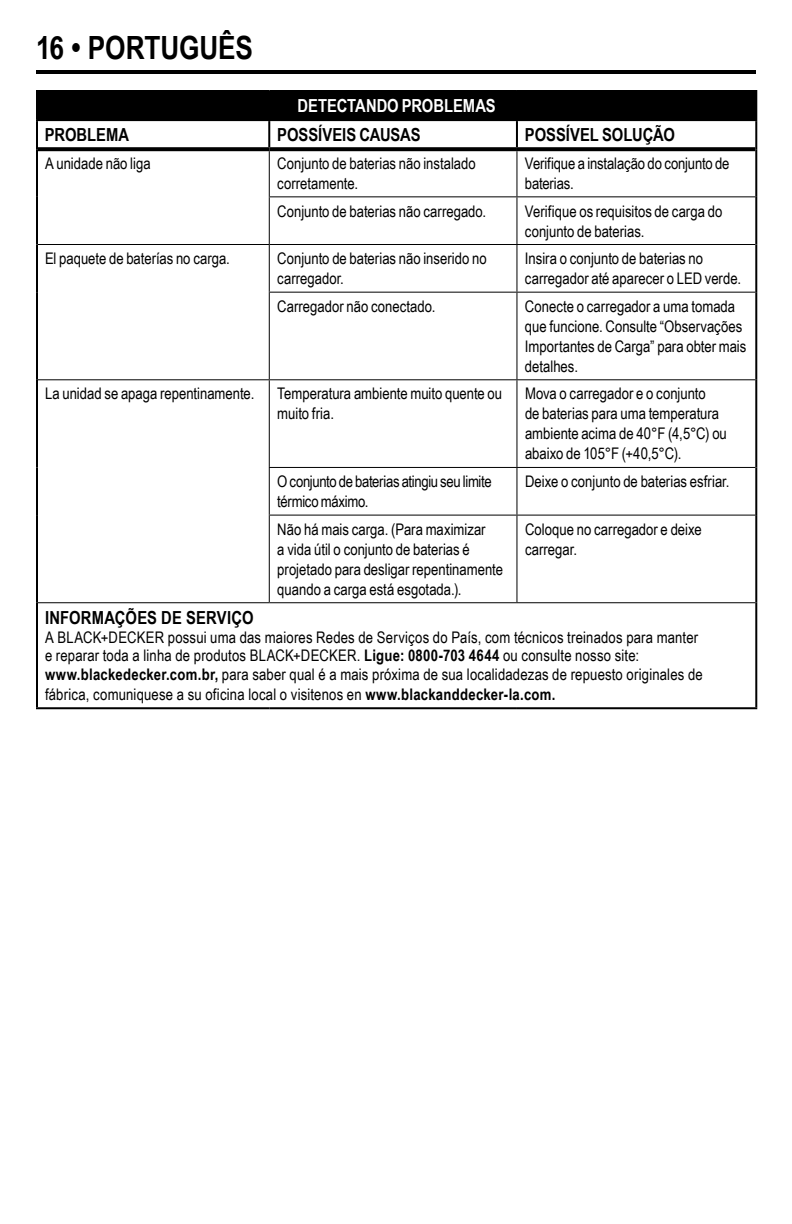
<style>
.page{position:relative;width:792px;height:1224px;background:#fff}
.page>*{position:absolute;margin:0;border:0;box-sizing:border-box;transform-origin:0 0}
.t1{font:700 32px "Arial Narrow";letter-spacing:-.005em;color:#000}
.t2{font:700 18px "Arial Narrow";color:#000}
.t3{font:700 18px "Arial Narrow";color:#fff}
.t4{font:16px/20px "Arial Narrow";color:#000}
.t5{font:16px/20px "Arial Narrow";letter-spacing:-.02em;color:#000}
.s1{font-weight:700}
</style>
<div class="page">
<hr style="left:36px;top:70px;width:720px;height:4px;background:#000">
<div style="left:37px;top:91px;width:719px;height:29px;background:#000"></div>
<hr style="left:36px;top:90px;width:233px;height:2px;background:#000">
<hr style="left:36px;top:92px;width:2px;height:27px;background:#000">
<hr style="left:269px;top:90px;width:248px;height:2px;background:#000">
<hr style="left:517px;top:90px;width:240px;height:2px;background:#000">
<hr style="left:755px;top:92px;width:2px;height:27px;background:#000">
<hr style="left:36px;top:119px;width:233px;height:2px;background:#000">
<hr style="left:36px;top:121px;width:2px;height:28px;background:#000">
<hr style="left:269px;top:119px;width:248px;height:2px;background:#000">
<hr style="left:268px;top:121px;width:2px;height:26px;background:#000">
<hr style="left:517px;top:119px;width:240px;height:2px;background:#000">
<hr style="left:516px;top:121px;width:2px;height:26px;background:#000">
<hr style="left:755px;top:121px;width:2px;height:28px;background:#000">
<hr style="left:36px;top:149px;width:2px;height:48px;background:#000">
<hr style="left:755px;top:149px;width:2px;height:48px;background:#000">
<hr style="left:36px;top:197px;width:2px;height:48px;background:#000">
<hr style="left:755px;top:197px;width:2px;height:48px;background:#000">
<hr style="left:36px;top:245px;width:2px;height:47px;background:#000">
<hr style="left:755px;top:245px;width:2px;height:47px;background:#000">
<hr style="left:36px;top:292px;width:2px;height:88px;background:#000">
<hr style="left:755px;top:292px;width:2px;height:88px;background:#000">
<hr style="left:36px;top:380px;width:2px;height:87px;background:#000">
<hr style="left:755px;top:380px;width:2px;height:87px;background:#000">
<hr style="left:36px;top:467px;width:2px;height:48px;background:#000">
<hr style="left:755px;top:467px;width:2px;height:48px;background:#000">
<hr style="left:36px;top:515px;width:2px;height:88px;background:#000">
<hr style="left:755px;top:515px;width:2px;height:88px;background:#000">
<hr style="left:36px;top:603px;width:2px;height:104px;background:#000">
<hr style="left:755px;top:603px;width:2px;height:104px;background:#000">
<hr style="left:36px;top:707px;width:233px;height:2px;background:#000">
<hr style="left:269px;top:707px;width:248px;height:2px;background:#000">
<hr style="left:517px;top:707px;width:240px;height:2px;background:#000">
<hr style="left:269px;top:151px;width:1px;height:45px;background:#000">
<hr style="left:516px;top:151px;width:1px;height:45px;background:#000">
<hr style="left:269px;top:196px;width:248px;height:1px;background:#000">
<hr style="left:269px;top:197px;width:1px;height:47px;background:#000">
<hr style="left:517px;top:196px;width:238px;height:1px;background:#000">
<hr style="left:516px;top:197px;width:1px;height:47px;background:#000">
<hr style="left:38px;top:244px;width:231px;height:1px;background:#000">
<hr style="left:269px;top:244px;width:248px;height:1px;background:#000">
<hr style="left:269px;top:245px;width:1px;height:47px;background:#000">
<hr style="left:517px;top:244px;width:238px;height:1px;background:#000">
<hr style="left:516px;top:245px;width:1px;height:47px;background:#000">
<hr style="left:269px;top:292px;width:248px;height:1px;background:#000">
<hr style="left:269px;top:293px;width:1px;height:86px;background:#000">
<hr style="left:517px;top:292px;width:238px;height:1px;background:#000">
<hr style="left:516px;top:293px;width:1px;height:86px;background:#000">
<hr style="left:38px;top:379px;width:231px;height:1px;background:#000">
<hr style="left:269px;top:379px;width:248px;height:1px;background:#000">
<hr style="left:269px;top:380px;width:1px;height:87px;background:#000">
<hr style="left:517px;top:379px;width:238px;height:1px;background:#000">
<hr style="left:516px;top:380px;width:1px;height:87px;background:#000">
<hr style="left:269px;top:467px;width:248px;height:1px;background:#000">
<hr style="left:269px;top:468px;width:1px;height:47px;background:#000">
<hr style="left:517px;top:467px;width:238px;height:1px;background:#000">
<hr style="left:516px;top:468px;width:1px;height:47px;background:#000">
<hr style="left:269px;top:515px;width:248px;height:1px;background:#000">
<hr style="left:269px;top:516px;width:1px;height:86px;background:#000">
<hr style="left:517px;top:515px;width:238px;height:1px;background:#000">
<hr style="left:516px;top:516px;width:1px;height:86px;background:#000">
<hr style="left:38px;top:602px;width:231px;height:1px;background:#000">
<hr style="left:269px;top:602px;width:248px;height:1px;background:#000">
<hr style="left:517px;top:602px;width:238px;height:1px;background:#000">
<svg style="left:38px;top:147px;width:231px;height:4px"></svg>
<svg style="left:269px;top:147px;width:248px;height:4px"></svg>
<svg style="left:517px;top:147px;width:238px;height:4px"></svg>
<h1 class="t1" style="left:36px;top:24px;width:218px">16 • PORTUGUÊS</h1>
<p class="t3" style="left:298px;top:92px;width:200px">DETECTANDO PROBLEMAS</p>
<p class="t2" style="left:45px;top:121px;width:86px">PROBLEMA</p>
<p class="t2" style="left:277px;top:121px;width:145px">POSSÍVEIS CAUSAS</p>
<p class="t2" style="left:525px;top:121px;width:151px">POSSÍVEL SOLUÇÃO</p>
<p class="t4" style="left:45px;top:153px;width:107px">A unidade não liga</p>
<p class="t4" style="left:277px;top:153px;width:200px">Conjunto de baterias não instalado corretamente.</p>
<p class="t4" style="left:525px;top:153px;width:206px">Verifique a instalação do conjunto de baterias.</p>
<p class="t4" style="left:277px;top:200px;width:210px">Conjunto de baterias não carregado.</p>
<p class="t4" style="left:525px;top:200px;width:199px">Verifique os requisitos de carga do conjunto de baterias.</p>
<p class="t4" style="left:45px;top:248px;width:186px">El paquete de baterías no carga.</p>
<p class="t4" style="left:277px;top:248px;width:211px">Conjunto de baterias não inserido no carregador.</p>
<p class="t4" style="left:525px;top:248px;width:218px">Insira o conjunto de baterias no carregador até aparecer o LED verde.</p>
<p class="t4" style="left:277px;top:296px;width:160px">Carregador não conectado.</p>
<p class="t4" style="left:525px;top:296px;width:223px">Conecte o carregador a uma tomada que funcione. Consulte “Observações<br>Importantes de Carga” para obter mais detalhes.</p>
<p class="t4" style="left:45px;top:383px;width:211px">La unidad se apaga repentinamente.</p>
<p class="t4" style="left:277px;top:383px;width:226px">Temperatura ambiente muito quente ou muito fria.</p>
<p class="t4" style="left:525px;top:383px;width:203px">Mova o carregador e o conjunto<br>de baterias para uma temperatura ambiente acima de 40°F (4,5°C) ou abaixo de 105°F (+40,5°C).</p>
<p class="t5" style="left:277px;top:471px;width:216px">O conjunto de baterias atingiu seu limite térmico máximo.</p>
<p class="t4" style="left:525px;top:471px;width:206px">Deixe o conjunto de baterias esfriar.</p>
<p class="t4" style="left:277px;top:519px;width:227px">Não há mais carga. (Para maximizar<br>a vida útil o conjunto de baterias é projetado para desligar repentinamente quando a carga está esgotada.).</p>
<p class="t4" style="left:525px;top:519px;width:178px">Coloque no carregador e deixe carregar.</p>
<p class="t2" style="left:45px;top:604px;width:210px">INFORMAÇÕES DE SERVIÇO</p>
<p class="t4" style="left:45px;top:627px;width:659px;line-height:19.2px">A BLACK+DECKER possui uma das maiores Redes de Serviços do País, com técnicos treinados para manter e reparar toda a linha de produtos BLACK+DECKER. <span class="s1">Ligue: 0800-703 4644</span> ou consulte nosso site: <span class="s1">www.blackedecker.com.br,</span> para saber qual é a mais próxima de sua localidadezas de repuesto originales de fábrica, comuniquese a su oficina local o visitenos en <span class="s1">www.blackanddecker-la.com.</span></p>
</div>
